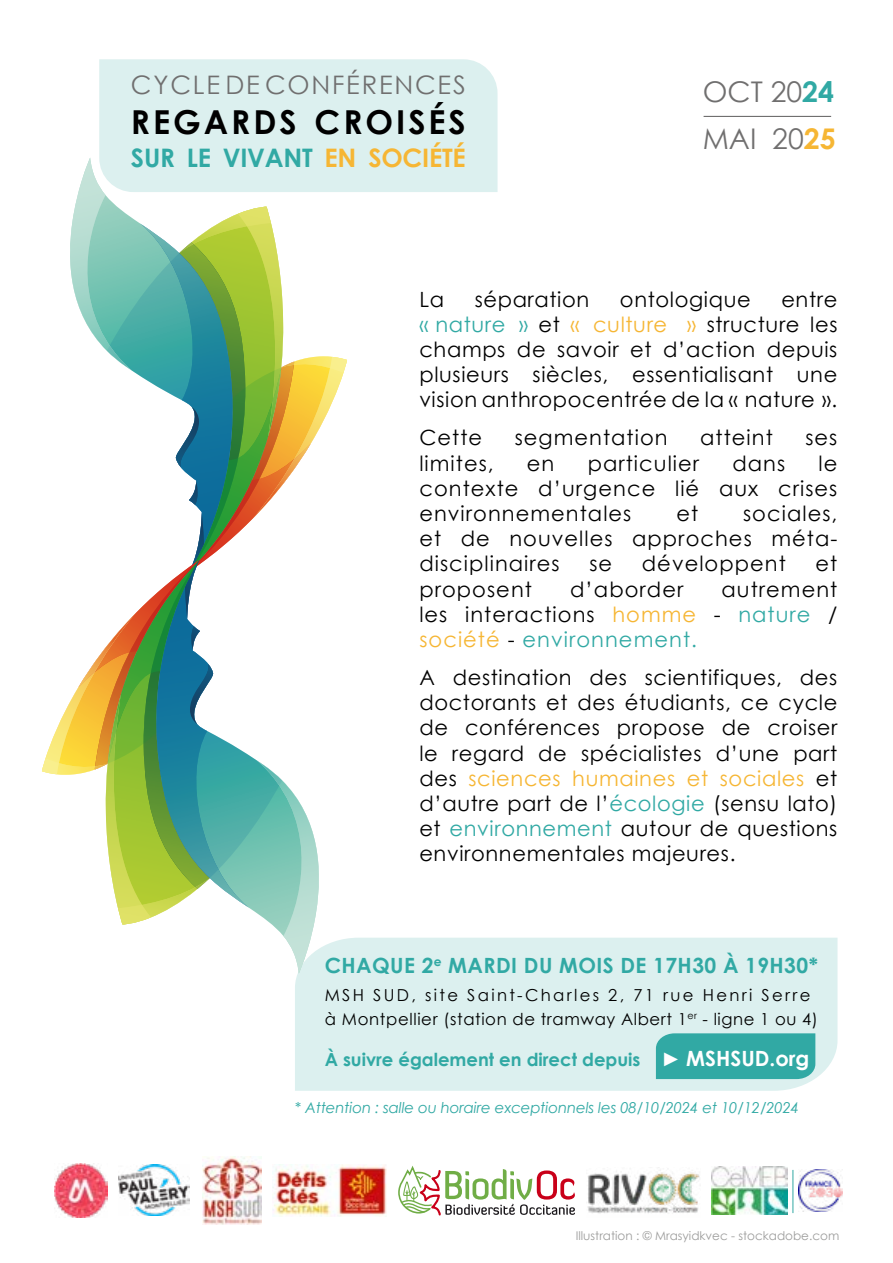
<style>
.page{position:relative;width:893px;height:1263px;background:#fff}
.page>*{position:absolute;margin:0;border:0;box-sizing:border-box;transform-origin:0 0}
.t1{font:700 33px "Century Gothic";letter-spacing:.09em;color:#000}
.t2{font:28.5px/47px "Century Gothic";color:#706f6f}
.t3{font:700 25.5px "Century Gothic";letter-spacing:-.01em;color:#31a9a4}
.t4{font:25.5px "Century Gothic";letter-spacing:.07em;color:#706f6f}
.t5{font:21px/25.2px "Century Gothic";letter-spacing:.05em;color:#000;text-align:justify}
.t6{font:700 21px "Century Gothic";letter-spacing:.02em;color:#31a9a4}
.t7{font:21px "Century Gothic";letter-spacing:.03em;color:#000}
.t8{font:700 18px "Century Gothic";color:#31a9a4}
.t9{font:16.5px/24px "Century Gothic";letter-spacing:.04em;color:#000}
.t10{font:italic 15px "Century Gothic";letter-spacing:-.01em;color:#31a9a4}
.t11{font:12px "Century Gothic";color:#9d9d9c}
.s1{color:#f6b634}
.s2{font-weight:700;color:#31a9a4}
.s3{font-weight:700;color:#f6b634}
.s4{color:#31a9a4}
.s5{font-size:19.5px;color:#fff}
.s6{font-size:21px;color:#fff}
</style>
<div class="page">
<div style="left:295px;top:938px;width:542px;height:153px;background:#dcf0ef"></div>
<div style="left:656px;top:1033px;width:159px;height:46px;background:#31a9a4"></div>
<hr style="left:704px;top:116px;width:127px;height:1px;background:#706f6f">
<svg style="left:42px;top:158px;width:305px;height:816px"></svg>
<div style="left:99px;top:59px;width:398px;height:133px;background:#dcf0ef"></div>
<img style="left:54px;top:1164px;width:53px;height:53px">
<img style="left:119px;top:1164px;width:71px;height:51px">
<img style="left:203px;top:1156px;width:58px;height:68px">
<img style="left:587px;top:1167px;width:113px;height:47px">
<svg style="left:398px;top:1165px;width:177px;height:51px"></svg>
<img style="left:711px;top:1166px;width:76px;height:48px">
<img style="left:799px;top:1169px;width:43px;height:43px">
<hr style="left:792px;top:1170px;width:1px;height:43px;background:#31a9a4">
<img style="left:273px;top:1165px;width:113px;height:51px">
<p class="t4" style="left:131px;top:67px;width:336px">CYCLE DE CONFÉRENCES</p>
<h1 class="t1" style="left:131px;top:97px;width:336px">REGARDS CROISÉS</h1>
<p class="t3" style="left:131px;top:138px;width:336px">SUR LE VIVANT <span class="s1">EN SOCIÉTÉ</span></p>
<h2 class="t2" style="left:703px;top:68px;width:134px">OCT 20<span class="s2">24<br></span>MAI 20<span class="s3">25</span></h2>
<p class="t5" style="left:419px;top:286px;width:26px">La</p>
<p class="t7" style="left:475px;top:284px;width:116px">séparation</p>
<p class="t7" style="left:620px;top:284px;width:132px">ontologique</p>
<p class="t5" style="left:419px;top:286px;width:420px;text-indent:362px">entre <span class="s4">« nature »</span> et <span class="s1">« culture »</span> structure les champs de savoir et d’action depuis plusieurs siècles, essentialisant une vision anthropocentrée de la « nature ».</p>
<p class="t5" style="left:419px;top:425px;width:64px">Cette</p>
<p class="t5" style="left:515px;top:425px;width:154px">segmentation</p>
<p class="t5" style="left:700px;top:425px;width:74px">atteint</p>
<p class="t5" style="left:805px;top:425px;width:34px">ses</p>
<p class="t5" style="left:419px;top:450px;width:76px">limites,</p>
<p class="t5" style="left:527px;top:450px;width:29px">en</p>
<p class="t5" style="left:588px;top:450px;width:113px">particulier</p>
<p class="t5" style="left:732px;top:450px;width:54px">dans</p>
<p class="t5" style="left:419px;top:450px;width:419px;text-indent:399px">le contexte d’urgence lié aux crises environnementales</p>
<p class="t5" style="left:419px;top:500px;width:419px;text-indent:324px">sociales, et de nouvelles approches méta&shy;disciplinaires</p>
<p class="t5" style="left:676px;top:500px;width:23px">et</p>
<p class="t5" style="left:589px;top:551px;width:24px">se</p>
<p class="t5" style="left:642px;top:551px;width:145px">développent</p>
<p class="t5" style="left:815px;top:551px;width:23px">et</p>
<p class="t5" style="left:419px;top:576px;width:114px">proposent</p>
<p class="t5" style="left:570px;top:576px;width:115px">d’aborder</p>
<p class="t5" style="left:419px;top:576px;width:420px;text-indent:302px">autrement les interactions <span class="s1">homme</span> - <span class="s4">nature</span> / <span class="s1">société</span> - <span class="s4">environnement.</span></p>
<p class="t5" style="left:419px;top:664px;width:420px">A destination des scientifiques, des doctorants et des étudiants, ce cycle de conférences propose de croiser le regard de spécialistes d’une part des <span class="s1">sciences humaines et sociales</span> et d’autre part de l’<span class="s4">écologie</span> (sensu lato) et <span class="s4">environnement</span> autour de questions environnementales majeures.</p>
<p class="t6" style="left:325px;top:949px;width:495px">CHAQUE 2<sup>e</sup> MARDI DU MOIS DE 17H30 À 19H30*</p>
<p class="t9" style="left:325px;top:982px;width:495px">MSH SUD, site Saint-Charles 2, 71 rue Henri Serre à Montpellier (station de tramway Albert 1<sup>er</sup> - ligne 1 ou 4)</p>
<p class="t8" style="left:325px;top:1046px;width:486px">À suivre également en direct depuis <span class="s5">►</span> <span class="s6">MSHSUD.org</span></p>
<p class="t10" style="left:295px;top:1097px;width:506px">* Attention : salle ou horaire exceptionnels les 08/10/2024 et 10/12/2024</p>
<p class="t11" style="left:576px;top:1227px;width:265px">Illustration : © Mrasyidkvec - stockadobe.com</p>
</div>
